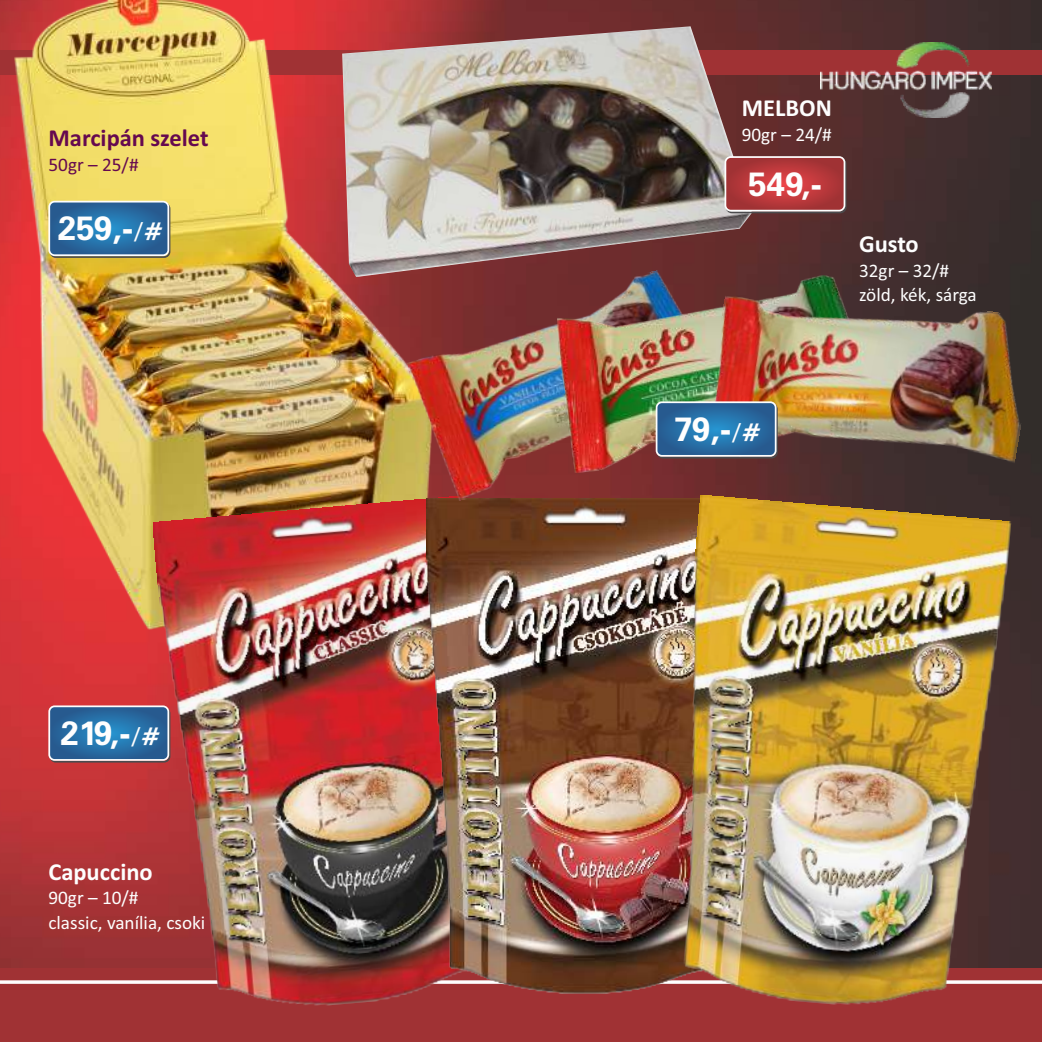
<style>
.page{position:relative;width:1042px;height:1042px;background:#fff}
.page>*{position:absolute;margin:0;border:0;box-sizing:border-box;transform-origin:0 0}
.t1{font:700 33.6px "Zurich PFL";color:#fefefe}
.t2{font:700 24.5px "Calibri";color:#fefefe}
.t3{font:700 24.5px "Calibri";color:#65094f}
.t4{font:19.25px/24.5px "Calibri";color:#fefefe}
.t5{font:19.25px "Calibri";color:#65094f}
.s1{font-size:24.5px}
</style>
<div class="page">
<img style="left:0;top:0;width:1042px;height:968px">
<div style="left:0;top:968px;width:1042px;height:74px;background:#a03234"></div>
<svg style="left:0;top:980px;width:1042px;height:4px"></svg>
<div style="left:0;top:50px;width:1042px;height:25px;background:#a03234"></div>
<img style="left:821px;top:43px;width:171px;height:74px">
<img style="left:15px;top:0;width:418px;height:629px">
<img style="left:153px;top:496px;width:273px;height:510px">
<img style="left:426px;top:505px;width:232px;height:489px">
<img style="left:658px;top:502px;width:355px;height:503px">
<div style="left:50px;top:707px;width:120px;height:55px;border:2px solid #4b4b4d;border-radius:5px"></div>
<svg style="left:49px;top:706px;width:119px;height:54px;background:#266ba2"></svg>
<div style="left:48px;top:705px;width:121px;height:56px;border:2px solid #fefefe;border-radius:5px"></div>
<div style="left:50px;top:203px;width:120px;height:55px;border:2px solid #4b4b4d;border-radius:5px"></div>
<svg style="left:49px;top:202px;width:119px;height:53px;background:#266ba3"></svg>
<div style="left:48px;top:201px;width:121px;height:55px;border:2px solid #fefefe;border-radius:5px"></div>
<img style="left:342px;top:26px;width:410px;height:251px">
<div style="left:726px;top:158px;width:120px;height:55px;border:2px solid #4b4b4d;border-radius:5px"></div>
<svg style="left:725px;top:157px;width:119px;height:54px;background:#b7373a"></svg>
<div style="left:724px;top:156px;width:121px;height:55px;border:2px solid #fefefe;border-radius:5px"></div>
<img style="left:400px;top:264px;width:336px;height:241px">
<img style="left:558px;top:275px;width:141px;height:198px">
<img style="left:699px;top:266px;width:339px;height:236px">
<div style="left:657px;top:403px;width:121px;height:55px;border:2px solid #4b4b4d;border-radius:5px"></div>
<svg style="left:656px;top:402px;width:119px;height:54px;background:#266ba2"></svg>
<div style="left:656px;top:401px;width:120px;height:56px;border:2px solid #fefefe;border-radius:5px"></div>
<p class="t3" style="left:48px;top:128px;width:161px">Marcipán szelet</p>
<p class="t5" style="left:48px;top:157px;width:92px">50gr – 25/#</p>
<h1 class="t1" style="left:58px;top:215px;width:107px">259,-<span class="s1">/#</span></h1>
<h1 class="t1" style="left:60px;top:720px;width:102px">219,-<span class="s1">/#</span></h1>
<p class="t2" style="left:48px;top:861px;width:106px">Capuccino</p>
<p class="t4" style="left:48px;top:887px;width:158px">90gr – 10/#<br>classic, vanília, csoki</p>
<p class="t2" style="left:742px;top:98px;width:92px">MELBON</p>
<p class="t4" style="left:742px;top:124px;width:92px">90gr – 24/#</p>
<h1 class="t1" style="left:748px;top:171px;width:76px">549,-</h1>
<p class="t2" style="left:859px;top:234px;width:61px">Gusto</p>
<p class="t4" style="left:859px;top:260px;width:119px">32gr – 32/# zöld, kék, sárga</p>
<h1 class="t1" style="left:674px;top:416px;width:88px">79,-<span class="s1">/#</span></h1>
</div>
